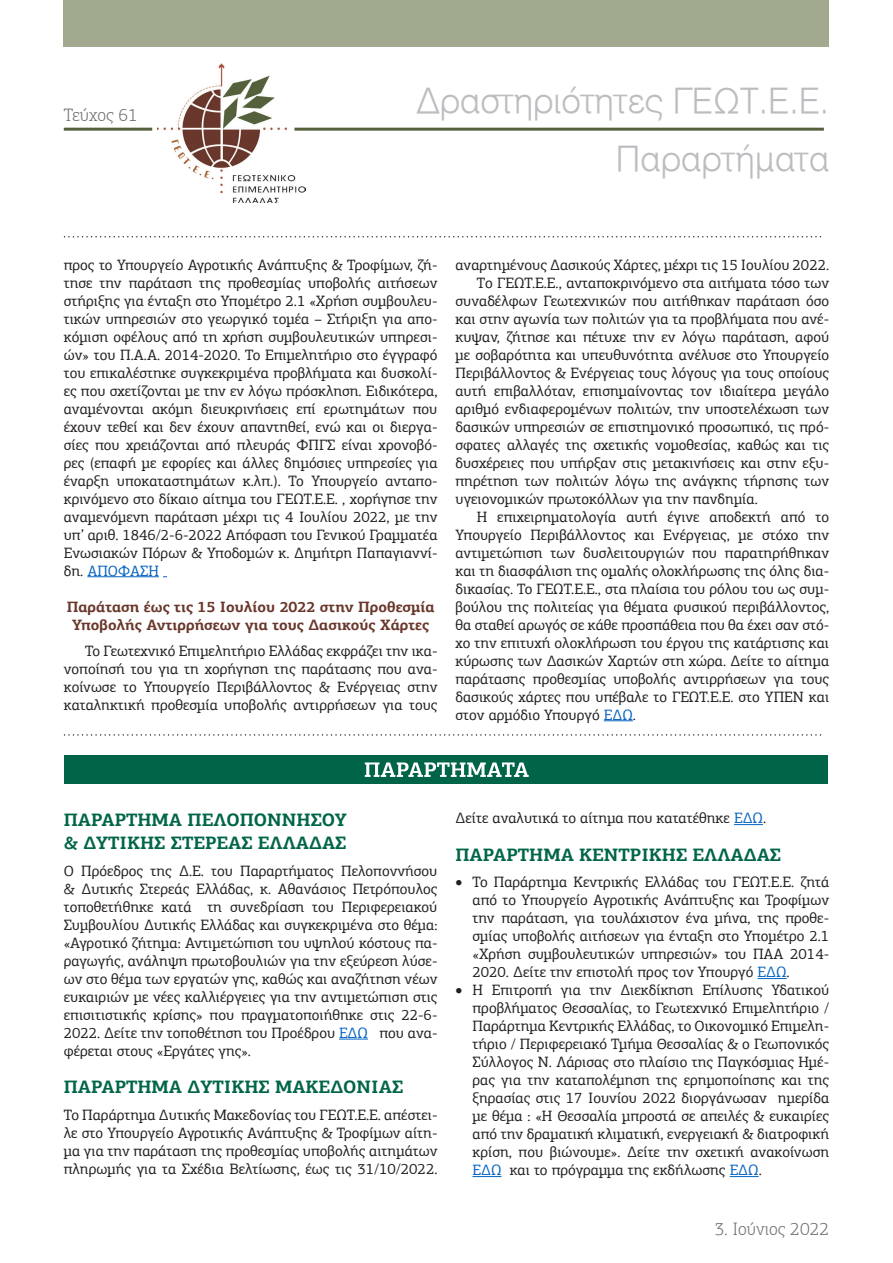
<style>
.page{position:relative;width:893px;height:1263px;background:#fff}
.page>*{position:absolute;margin:0;border:0;box-sizing:border-box;transform-origin:0 0}
.t1{font:34.5px "UN Helvetica Light Normal";color:#bcbdc0}
.t2{font:700 18px "PF Agora Slab Pro";color:#006548}
.t3{font:300 18px "PF Agora Slab Pro";color:#6c6d70}
.t4{font:15px/18px "PF Agora Slab Pro";color:#231f20;text-align:justify}
.t5{font:700 15px/18px "PF Agora Slab Pro";color:#69372b;text-align:center}
.s1{color:#0563c1}
</style>
<div class="page">
<img style="left:157px;top:64px;width:148px;height:139px">
<hr style="left:64px;top:128px;width:88px;height:3px;background:#55613c">
<hr style="left:294px;top:128px;width:530px;height:3px;background:#55613c">
<div style="left:64px;top:0;width:765px;height:47px;background:#a1aa8f"></div>
<svg style="left:65px;top:236px;width:756px;height:1px"></svg>
<svg style="left:65px;top:734px;width:756px;height:2px"></svg>
<div style="left:65px;top:755px;width:763px;height:28px;background:#006548"></div>
<svg style="left:365px;top:762px;width:164px;height:15px"></svg>
<hr style="left:87px;top:576px;width:72px;height:1px;background:#0563c1">
<svg style="left:604px;top:720px;width:29px;height:1px"></svg>
<svg style="left:339px;top:1039px;width:29px;height:1px"></svg>
<svg style="left:734px;top:824px;width:29px;height:1px"></svg>
<svg style="left:758px;top:978px;width:29px;height:1px"></svg>
<svg style="left:472px;top:1176px;width:29px;height:1px"></svg>
<svg style="left:730px;top:1176px;width:29px;height:1px"></svg>
<p class="t3" style="left:64px;top:105px;width:76px">Τεύχος 61</p>
<p class="t1" style="left:417px;top:81px;width:414px">Δραστηριότητες ΓΕΩΤ.Ε.Ε.</p>
<p class="t1" style="left:616px;top:139px;width:215px">Παραρτήματα</p>
<p class="t4" style="left:64px;top:255px;width:375px">προς το Υπουργείο Αγροτικής Ανάπτυξης &amp; Τροφίμων, ζή&shy;τησε την παράταση της προθεσμίας υποβολής αιτήσεων στήριξης για ένταξη στο Υπομέτρο 2.1 «Χρήση συμβουλευ&shy;τικών υπηρεσιών στο γεωργικό τομέα – Στήριξη για απο&shy;κόμιση οφέλους από τη χρήση συμβουλευτικών υπηρεσι&shy;ών» του Π.Α.Α. 2014-2020. Το Επιμελητήριο στο έγγραφό του επικαλέστηκε συγκεκριμένα προβλήματα και δυσκολί&shy;ες που σχετίζονται με την εν λόγω πρόσκληση. Ειδικότερα, αναμένονται ακόμη διευκρινήσεις επί ερωτημάτων που έχουν τεθεί και δεν έχουν απαντηθεί, ενώ και οι διεργα&shy;σίες που χρειάζονται από πλευράς ΦΠΓΣ είναι χρονοβό&shy;ρες (επαφή με εφορίες και άλλες δημόσιες υπηρεσίες για έναρξη υποκαταστημάτων κ.λπ.). Το Υπουργείο ανταπο&shy;κρινόμενο στο δίκαιο αίτημα του ΓΕΩΤ.Ε.Ε. , χορήγησε την αναμενόμενη παράταση μέχρι τις 4 Ιουλίου 2022, με την υπ’ αριθ. 1846/2-6-2022 Απόφαση του Γενικού Γραμματέα Ενωσιακών Πόρων &amp; Υποδομών κ. Δημήτρη Παπαγιαννί&shy;δη. <span class="s1">ΑΠΟΦΑΣΗ</span></p>
<p class="t5" style="left:67px;top:597px;width:369px">Παράταση έως τις 15 Ιουλίου 2022 στην Προθεσμία<br>Υποβολής Αντιρρήσεων για τους Δασικούς Χάρτες</p>
<p class="t4" style="left:64px;top:642px;width:375px;text-indent:21px">Το Γεωτεχνικό Επιμελητήριο Ελλάδας εκφράζει την ικα&shy;νοποίησή του για τη χορήγηση της παράτασης που ανα&shy;κοίνωσε το Υπουργείο Περιβάλλοντος &amp; Ενέργειας στην καταληκτική προθεσμία υποβολής αντιρρήσεων για τους</p>
<p class="t4" style="left:455px;top:255px;width:375px">αναρτημένους Δασικούς Χάρτες, μέχρι τις 15 Ιουλίου 2022.</p>
<p class="t4" style="left:455px;top:273px;width:375px;text-indent:21px">To ΓΕΩΤ.Ε.Ε., ανταποκρινόμενο στα αιτήματα τόσο των συναδέλφων Γεωτεχνικών που αιτήθηκαν παράταση όσο και στην αγωνία των πολιτών για τα προβλήματα που ανέ&shy;κυψαν, ζήτησε και πέτυχε την εν λόγω παράταση, αφού με σοβαρότητα και υπευθυνότητα ανέλυσε στο Υπουργείο Περιβάλλοντος &amp; Ενέργειας τους λόγους για τους οποίους αυτή επιβαλλόταν, επισημαίνοντας τον ιδιαίτερα μεγάλο αριθμό ενδιαφερομένων πολιτών, την υποστελέχωση των δασικών υπηρεσιών σε επιστημονικό προσωπικό, τις πρό&shy;σφατες αλλαγές της σχετικής νομοθεσίας, καθώς και τις δυσχέρειες που υπήρξαν στις μετακινήσεις και στην εξυ&shy;πηρέτηση των πολιτών λόγω της ανάγκης τήρησης των υγειονομικών πρωτοκόλλων για την πανδημία.</p>
<p class="t4" style="left:455px;top:507px;width:375px;text-indent:21px">Η επιχειρηματολογία αυτή έγινε αποδεκτή από το Υπουργείο Περιβάλλοντος και Ενέργειας, με στόχο την αντιμετώπιση των δυσλειτουργιών που παρατηρήθηκαν και τη διασφάλιση της ομαλής ολοκλήρωσης της όλης δια&shy;δικασίας. Το ΓΕΩΤ.Ε.Ε., στα πλαίσια του ρόλου του ως συμ&shy;βούλου της πολιτείας για θέματα φυσικού περιβάλλοντος, θα σταθεί αρωγός σε κάθε προσπάθεια που θα έχει σαν στό&shy;χο την επιτυχή ολοκλήρωση του έργου της κατάρτισης και κύρωσης των Δασικών Χαρτών στη χώρα. Δείτε το αίτημα παράτασης προθεσμίας υποβολής αντιρρήσεων για τους δασικούς χάρτες που υπέβαλε το ΓΕΩΤ.Ε.Ε. στο ΥΠΕΝ και στον αρμόδιο Υπουργό <span class="s1">ΕΔΩ</span>.</p>
<p class="t2" style="left:64px;top:808px;width:285px">ΠΑΡΑΡΤΗΜΑ ΠΕΛΟΠΟΝΝΗΣΟΥ</p>
<p class="t2" style="left:64px;top:832px;width:284px">&amp; ΔΥΤΙΚΗΣ ΣΤΕΡΕΑΣ ΕΛΛΑΔΑΣ</p>
<p class="t4" style="left:64px;top:862px;width:375px">Ο Πρόεδρος της Δ.Ε. του Παραρτήματος Πελοποννήσου &amp; Δυτικής Στερεάς Ελλάδας, κ. Αθανάσιος Πετρόπουλος τοποθετήθηκε κατά τη συνεδρίαση του Περιφερειακού Συμβουλίου Δυτικής Ελλάδας και συγκεκριμένα στο θέμα: «Αγροτικό ζήτημα: Αντιμετώπιση του υψηλού κόστους πα&shy;ραγωγής, ανάληψη πρωτοβουλιών για την εξεύρεση λύσε&shy;ων στο θέμα των εργατών γης, καθώς και αναζήτηση νέων ευκαιριών με νέες καλλιέργειες για την αντιμετώπιση στις επισιτιστικής κρίσης» που πραγματοποιήθηκε στις 22-6- 2022. Δείτε την τοποθέτηση του Προέδρου <span class="s1">ΕΔΩ</span> που ανα&shy;φέρεται στους «Εργάτες γης».</p>
<p class="t2" style="left:64px;top:1076px;width:341px">ΠΑΡΑΡΤΗΜΑ ΔΥΤΙΚΗΣ ΜΑΚΕΔΟΝΙΑΣ</p>
<p class="t4" style="left:64px;top:1106px;width:375px">Το Παράρτημα Δυτικής Μακεδονίας του ΓΕΩΤ.Ε.Ε. απέστει&shy;λε στο Υπουργείο Αγροτικής Ανάπτυξης &amp; Τροφίμων αίτη&shy;μα για την παράταση της προθεσμίας υποβολής αιτημάτων πληρωμής για τα Σχέδια Βελτίωσης, έως τις 31/10/2022.</p>
<p class="t4" style="left:455px;top:809px;width:312px">Δείτε αναλυτικά το αίτημα που κατατέθηκε <span class="s1">ΕΔΩ</span>.</p>
<p class="t2" style="left:455px;top:843px;width:327px">ΠΑΡΑΡΤΗΜΑ ΚΕΝΤΡΙΚΗΣ ΕΛΛΑΔΑΣ</p>
<p class="t4" style="left:472px;top:873px;width:358px;text-indent:-17px">• Το Παράρτημα Κεντρικής Ελλάδας του ΓΕΩΤ.Ε.Ε. ζητά από το Υπουργείο Αγροτικής Ανάπτυξης και Τροφίμων την παράταση, για τουλάχιστον ένα μήνα, της προθε&shy;σμίας υποβολής αιτήσεων για ένταξη στο Υπομέτρο 2.1 «Χρήση συμβουλευτικών υπηρεσιών» του ΠΑΑ 2014- 2020. Δείτε την επιστολή προς τον Υπουργό <span class="s1">ΕΔΩ</span>.</p>
<p class="t4" style="left:472px;top:981px;width:358px;text-indent:-17px">• Η Επιτροπή για την Διεκδίκηση Επίλυσης Υδατικού προβλήματος Θεσσαλίας, το Γεωτεχνικό Επιμελητήριο / Παράρτημα Κεντρικής Ελλάδας, το Οικονομικό Επιμελη&shy;τήριο / Περιφερειακό Τμήμα Θεσσαλίας &amp; ο Γεωπονικός Σύλλογος Ν. Λάρισας στο πλαίσιο της Παγκόσμιας Ημέ&shy;ρας για την καταπολέμηση της ερημοποίησης και της ξηρασίας στις 17 Ιουνίου 2022 διοργάνωσαν ημερίδα με θέμα : «Η Θεσσαλία μπροστά σε απειλές &amp; ευκαιρίες από την δραματική κλιματική, ενεργειακή &amp; διατροφική κρίση, που βιώνουμε». Δείτε την σχετική ανακοίνωση <span class="s1">ΕΔΩ</span> και το πρόγραμμα της εκδήλωσης <span class="s1">ΕΔΩ</span>.</p>
<p class="t3" style="left:715px;top:1218px;width:116px">3. Ιούνιος 2022</p>
</div>
